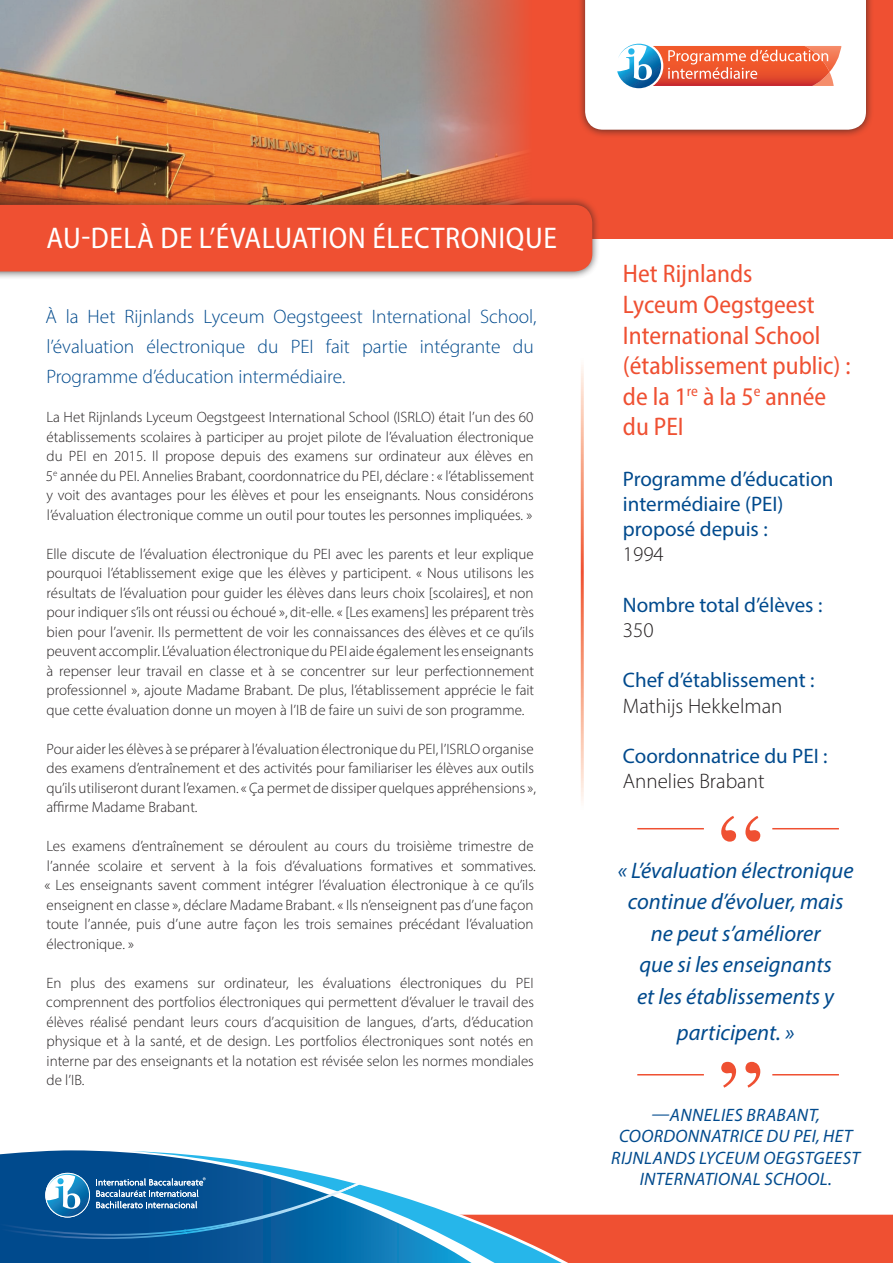
<style>
.page{position:relative;width:893px;height:1263px;background:#fff}
.page>*{position:absolute;margin:0;border:0;box-sizing:border-box;transform-origin:0 0}
.t1{font:semi-condensed 30px "Myriad Pro";letter-spacing:.02em;color:#fff}
.t2{font:semi-condensed 25.5px/30.6px "Myriad Pro";color:#ef5032}
.t3{font:italic 22.5px/31.5px "Myriad Pro";color:#004a8d;text-align:center}
.t4{font:21px/25.2px "Myriad Pro";color:#004a8d}
.t5{font:300 21px "Myriad Pro";color:#231f20}
.t6{font:300 19.5px/30px "Myriad Pro";color:#004a8d}
.t7{font:italic 18px/21.6px "Myriad Pro";letter-spacing:.02em;color:#004a8d;text-align:center}
.t8{font:300 15px/19.5px "Myriad Pro";color:#231f20;text-align:justify}
</style>
<div class="page">
<div style="left:0;top:0;width:893px;height:238px;background:#ef5032"></div>
<div style="left:590px;top:1215px;width:303px;height:48px;background:#ef5032"></div>
<div style="left:577px;top:0;width:297px;height:138px;background:#231f20;opacity:.75"></div>
<svg style="left:585px;top:0;width:281px;height:130px"></svg>
<div style="left:0;top:1150px;width:131px;height:113px;background:#004a8d"></div>
<svg style="left:131px;top:1151px;width:454px;height:112px"></svg>
<svg style="left:0;top:1174px;width:362px;height:65px"></svg>
<img style="left:0;top:0;width:525px;height:197px">
<div style="left:0;top:197px;width:601px;height:83px;background:#231f20;opacity:.75"></div>
<svg style="left:0;top:205px;width:592px;height:66px"></svg>
<svg style="left:721px;top:816px;width:39px;height:26px"></svg>
<svg style="left:721px;top:1062px;width:39px;height:26px"></svg>
<hr style="left:637px;top:828px;width:67px;height:1px;background:#ef5032">
<hr style="left:772px;top:828px;width:67px;height:1px;background:#ef5032">
<hr style="left:637px;top:1074px;width:67px;height:1px;background:#ef5032">
<hr style="left:772px;top:1074px;width:67px;height:1px;background:#ef5032">
<h1 class="t1" style="left:46px;top:220px;width:512px">AU-DELÀ DE L’ÉVALUATION ÉLECTRONIQUE</h1>
<h3 class="t6" style="left:45px;top:301px;width:493px">À la Het Rijnlands Lyceum Oegstgeest International School, l’évaluation électronique du PEI fait partie intégrante du<br>Programme d’éducation intermédiaire.</h3>
<p class="t8" style="left:46px;top:407px;width:490px">La Het Rijnlands Lyceum Oegstgeest International School (ISRLO) était l’un des 60 établissements scolaires à participer au projet pilote de l’évaluation électronique du PEI en 2015. Il propose depuis des examens sur ordinateur aux élèves en 5<sup>e</sup> année du PEI. Annelies Brabant, coordonnatrice du PEI, déclare : « l’établissement y voit des avantages pour les élèves et pour les enseignants. Nous considérons l’évaluation électronique comme un outil pour toutes les personnes impliquées. »</p>
<p class="t8" style="left:46px;top:544px;width:489px">Elle discute de l’évaluation électronique du PEI avec les parents et leur explique pourquoi l’établissement exige que les élèves y participent. « Nous utilisons les résultats de l’évaluation pour guider les élèves dans leurs choix [scolaires], et non pour indiquer s’ils ont réussi ou échoué », dit-elle. « [Les examens] les préparent très bien pour l’avenir. Ils permettent de voir les connaissances des élèves et ce qu’ils peuvent accomplir. L’évaluation électronique du PEI aide également les enseignants à repenser leur travail en classe et à se concentrer sur leur perfectionnement professionnel », ajoute Madame Brabant. De plus, l’établissement apprécie le fait que cette évaluation donne un moyen à l’IB de faire un suivi de son programme.</p>
<p class="t8" style="left:46px;top:739px;width:491px;text-align:left">Pour aider les élèves à se préparer à l’évaluation électronique du PEI, l’ISRLO organise des examens d’entraînement et des activités pour familiariser les élèves aux outils qu’ils utiliseront durant l’examen. « Ça permet de dissiper quelques appréhensions », affirme Madame Brabant.</p>
<p class="t8" style="left:44px;top:836px;width:493px;text-align:left">Les examens d’entraînement se déroulent au cours du troisième trimestre de l’année scolaire et servent à la fois d’évaluations formatives et sommatives. « Les enseignants savent comment intégrer l’évaluation électronique à ce qu’ils enseignent en classe », déclare Madame Brabant. « Ils n’enseignent pas d’une façon toute l’année, puis d’une autre façon les trois semaines précédant l’évaluation électronique. »</p>
<p class="t8" style="left:46px;top:973px;width:489px">En plus des examens sur ordinateur, les évaluations électroniques du PEI comprennent des portfolios électroniques qui permettent d’évaluer le travail des élèves réalisé pendant leurs cours d’acquisition de langues, d’arts, d’éducation physique et à la santé, et de design. Les portfolios électroniques sont notés en interne par des enseignants et la notation est révisée selon les normes mondiales de l’IB.</p>
<h2 class="t2" style="left:623px;top:258px;width:229px">Het Rijnlands<br>Lyceum Oegstgeest<br>International School (établissement public) : de la 1<sup>re</sup> à la 5<sup>e</sup> année du PEI</h2>
<h3 class="t4" style="left:623px;top:466px;width:212px">Programme d’éducation intermédiaire (PEI) proposé depuis :</h3>
<h3 class="t5" style="left:623px;top:542px;width:42px">1994</h3>
<h3 class="t4" style="left:623px;top:592px;width:201px">Nombre total d’élèves :</h3>
<h3 class="t5" style="left:623px;top:617px;width:32px">350</h3>
<h3 class="t4" style="left:623px;top:667px;width:193px">Chef d’établissement :</h3>
<h3 class="t5" style="left:623px;top:693px;width:161px">Mathijs Hekkelman</h3>
<h3 class="t4" style="left:623px;top:743px;width:206px">Coordonnatrice du PEI :</h3>
<h3 class="t5" style="left:623px;top:768px;width:143px">Annelies Brabant</h3>
<h3 class="t3" style="left:618px;top:854px;width:237px">« L’évaluation électronique continue d’évoluer, mais ne peut s’améliorer<br>que si les enseignants<br>et les établissements y</h3>
<h3 class="t3" style="left:677px;top:1016px;width:119px">participent. »</h3>
<p class="t7" style="left:611px;top:1103px;width:250px">—ANNELIES BRABANT,<br>COORDONNATRICE DU PEI, HET<br>RIJNLANDS LYCEUM OEGSTGEEST<br>INTERNATIONAL SCHOOL.</p>
</div>
